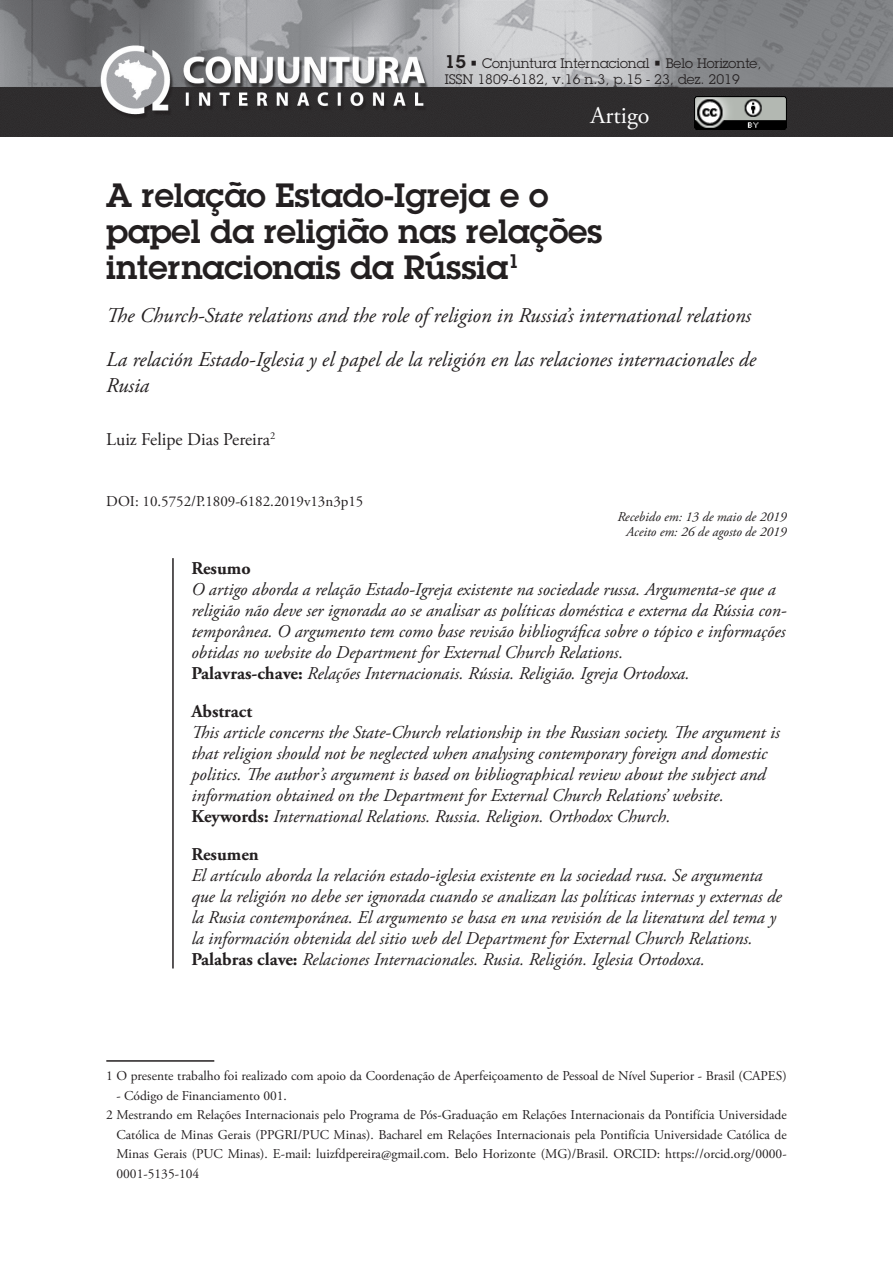
<style>
.page{position:relative;width:893px;height:1263px;background:#fff}
.page>*{position:absolute;margin:0;border:0;box-sizing:border-box;transform-origin:0 0}
._1_Titulo_artigo{font:600 33px/36px "Lubalin Graph Std";color:#231f20}
.t1{font:24px "Adobe Garamond Pro";color:#fff}
._1__Titulo_em_ingles{font:italic 21px/26.5px "Adobe Garamond Pro";color:#231f20}
.Texto_Resumo{font:italic 18px/21px "Adobe Garamond Pro";color:#231f20}
.Autor{font:18px "Adobe Garamond Pro";color:#231f20}
.Resumo_Abstract{font:700 18px "Adobe Garamond Pro";color:#231f20}
.DOI{font:15px "Adobe Garamond Pro";color:#231f20}
.Referencias_bibliogr{font:13.5px/19.5px "Adobe Garamond Pro";color:#231f20;text-align:justify}
.t2{font:13.5px/16.2px "Lubalin Graph Std";color:#231f20}
.Recebimento_e_aprova{font:italic 13.5px "Adobe Garamond Pro";color:#231f20}
.s1{font-weight:600;font-size:18px}
.s2{font-weight:700;font-style:normal}
</style>
<div class="page">
<hr style="left:106px;top:1060px;width:108px;height:2px;background:#231f20">
<hr style="left:172px;top:558px;width:2px;height:410px;background:#231f20">
<img style="left:0;top:0;width:893px;height:137px">
<img style="left:694px;top:97px;width:93px;height:32px">
<p class="t2" style="left:445px;top:55px;width:318px"><span class="s1">15</span> • Conjuntura Internacional • Belo Horizonte,<br>ISSN 1809-6182, v.16 n.3, p.15 - 23, dez. 2019</p>
<p class="t1" style="left:590px;top:101px;width:61px">Artigo</p>
<p class="_1_Titulo_artigo" style="left:106px;top:176px;width:498px">A relação Estado-Igreja e o papel da religião nas relações internacionais da Rússia<sup>1</sup></p>
<p class="_1__Titulo_em_ingles" style="left:106px;top:303px;width:646px">The Church-State relations and the role of religion in Russia’s international relations</p>
<p class="_1__Titulo_em_ingles" style="left:106px;top:346px;width:651px">La relación Estado-Iglesia y el papel de la religión en las relaciones internacionales de<br>Rusia</p>
<p class="Autor" style="left:106px;top:429px;width:171px">Luiz Felipe Dias Pereira<sup>2</sup></p>
<p class="DOI" style="left:106px;top:492px;width:259px">DOI: 10.5752/P.1809-6182.2019v13n3p15</p>
<p class="Recebimento_e_aprova" style="left:617px;top:508px;width:171px">Recebido em: 13 de maio de 2019</p>
<p class="Recebimento_e_aprova" style="left:626px;top:523px;width:162px">Aceito em: 26 de agosto de 2019</p>
<p class="Resumo_Abstract" style="left:191px;top:558px;width:61px">Resumo</p>
<p class="Texto_Resumo" style="left:191px;top:579px;width:597px">O artigo aborda a relação Estado-Igreja existente na sociedade russa. Argumenta-se que a religião não deve ser ignorada ao se analisar as políticas doméstica e externa da Rússia con&shy;temporânea. O argumento tem como base revisão bibliográfica sobre o tópico e informações obtidas no website do Department for External Church Relations.</p>
<p class="Texto_Resumo" style="left:191px;top:663px;width:500px"><span class="s2">Palavras-chave:</span> Relações Internacionais. Rússia. Religião. Igreja Ortodoxa.</p>
<p class="Resumo_Abstract" style="left:191px;top:701px;width:62px">Abstract</p>
<p class="Texto_Resumo" style="left:191px;top:722px;width:590px">This article concerns the State-Church relationship in the Russian society. The argument is that religion should not be neglected when analysing contemporary foreign and domestic politics. The author’s argument is based on bibliographical review about the subject and information obtained on the Department for External Church Relations’ website.</p>
<p class="Texto_Resumo" style="left:191px;top:806px;width:481px"><span class="s2">Keywords:</span> International Relations. Russia. Religion. Orthodox Church.</p>
<p class="Resumo_Abstract" style="left:191px;top:844px;width:69px">Resumen</p>
<p class="Texto_Resumo" style="left:191px;top:865px;width:592px">El artículo aborda la relación estado-iglesia existente en la sociedad rusa. Se argumenta que la religión no debe ser ignorada cuando se analizan las políticas internas y externas de la Rusia contemporánea. El argumento se basa en una revisión de la literatura del tema y la información obtenida del sitio web del Department for External Church Relations.</p>
<p class="Texto_Resumo" style="left:191px;top:949px;width:515px"><span class="s2">Palabras clave:</span> Relaciones Internacionales. Rusia. Religión. Iglesia Ortodoxa.</p>
<p class="Referencias_bibliogr" style="left:106px;top:1067px;width:682px">1 O presente trabalho foi realizado com apoio da Coordenação de Aperfeiçoamento de Pessoal de Nível Superior - Brasil (CAPES)</p>
<p class="Referencias_bibliogr" style="left:116px;top:1086px;width:172px">- Código de Financiamento 001.</p>
<p class="Referencias_bibliogr" style="left:116px;top:1106px;width:672px;text-indent:-10px">2 Mestrando em Relações Internacionais pelo Programa de Pós-Graduação em Relações Internacionais da Pontifícia Universidade Católica de Minas Gerais (PPGRI/PUC Minas). Bacharel em Relações Internacionais pela Pontifícia Universidade Católica de Minas Gerais (PUC Minas). E-mail: luizfdpereira@gmail.com. Belo Horizonte (MG)/Brasil. ORCID: https://orcid.org/0000- 0001-5135-104</p>
</div>
